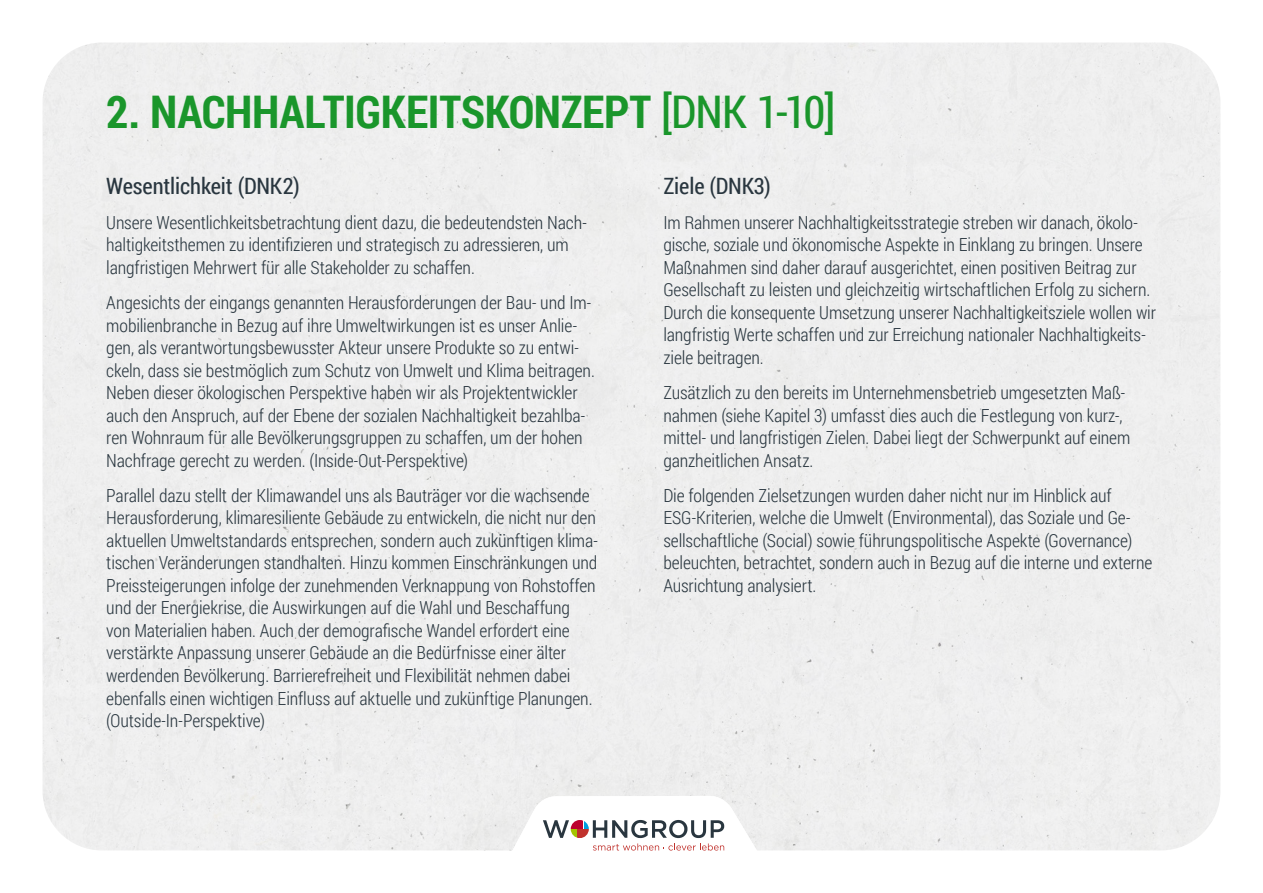
<style>
.page{position:relative;width:1263px;height:893px;background:#fff}
.page>*{position:absolute;margin:0;border:0;box-sizing:border-box;transform-origin:0 0}
.t1{font:700 45px "Roboto Condensed";letter-spacing:-.01em;color:#1a962b}
.t2{font:22.5px "Roboto Condensed";letter-spacing:-.005em;color:#29363f}
.t3{font:300 18px/22.5px "Roboto Condensed";letter-spacing:-.005em;color:#29363f}
.s1{font-weight:400}
</style>
<div class="page">
<div style="left:43px;top:43px;width:1177px;height:807px;background:#efefee"></div>
<svg style="left:459px;top:796px;width:357px;height:55px"></svg>
<div style="left:571px;top:820px;width:12px;height:8px;background:#bc012f"></div>
<svg style="left:584px;top:820px;width:5px;height:8px"></svg>
<svg style="left:571px;top:829px;width:5px;height:9px"></svg>
<div style="left:577px;top:829px;width:12px;height:9px;background:#c0322d"></div>
<h1 class="t1" style="left:106px;top:80px;width:731px">2. NACHHALTIGKEITSKONZEPT <span class="s1">[DNK 1-10]</span></h1>
<p class="t2" style="left:106px;top:170px;width:195px">Wesentlichkeit (DNK2)</p>
<p class="t3" style="left:106px;top:211px;width:482px">Unsere Wesentlichkeitsbetrachtung dient dazu, die bedeutendsten Nach&shy;haltigkeitsthemen zu identifizieren und strategisch zu adressieren, um langfristigen Mehrwert für alle Stakeholder zu schaffen.</p>
<p class="t3" style="left:106px;top:291px;width:490px">Angesichts der eingangs genannten Herausforderungen der Bau- und Im&shy;mobilienbranche in Bezug auf ihre Umweltwirkungen ist es unser Anlie&shy;gen, als verantwortungsbewusster Akteur unsere Produkte so zu entwi&shy;ckeln, dass sie bestmöglich zum Schutz von Umwelt und Klima beitragen.<br>Neben dieser ökologischen Perspektive haben wir als Projektentwickler auch den Anspruch, auf der Ebene der sozialen Nachhaltigkeit bezahlba&shy;ren Wohnraum für alle Bevölkerungsgruppen zu schaffen, um der hohen Nachfrage gerecht zu werden. (Inside-Out-Perspektive)</p>
<p class="t3" style="left:106px;top:484px;width:493px">Parallel dazu stellt der Klimawandel uns als Bauträger vor die wachsende Herausforderung, klimaresiliente Gebäude zu entwickeln, die nicht nur den aktuellen Umweltstandards entsprechen, sondern auch zukünftigen klima&shy;tischen Veränderungen standhalten. Hinzu kommen Einschränkungen und Preissteigerungen infolge der zunehmenden Verknappung von Rohstoffen und der Energiekrise, die Auswirkungen auf die Wahl und Beschaffung von Materialien haben. Auch der demografische Wandel erfordert eine verstärkte Anpassung unserer Gebäude an die Bedürfnisse einer älter werdenden Bevölkerung. Barrierefreiheit und Flexibilität nehmen dabei ebenfalls einen wichtigen Einfluss auf aktuelle und zukünftige Planungen. (Outside-In-Perspektive)</p>
<p class="t2" style="left:663px;top:170px;width:109px">Ziele (DNK3)</p>
<p class="t3" style="left:663px;top:211px;width:494px">Im Rahmen unserer Nachhaltigkeitsstrategie streben wir danach, ökolo&shy;gische, soziale und ökonomische Aspekte in Einklang zu bringen. Unsere Maßnahmen sind daher darauf ausgerichtet, einen positiven Beitrag zur Gesellschaft zu leisten und gleichzeitig wirtschaftlichen Erfolg zu sichern.<br>Durch die konsequente Umsetzung unserer Nachhaltigkeitsziele wollen wir langfristig Werte schaffen und zur Erreichung nationaler Nachhaltigkeits&shy;ziele beitragen.</p>
<p class="t3" style="left:663px;top:381px;width:468px">Zusätzlich zu den bereits im Unternehmensbetrieb umgesetzten Maß&shy;nahmen (siehe Kapitel 3) umfasst dies auch die Festlegung von kurz-, mittel- und langfristigen Zielen. Dabei liegt der Schwerpunkt auf einem ganzheitlichen Ansatz.</p>
<p class="t3" style="left:663px;top:484px;width:491px">Die folgenden Zielsetzungen wurden daher nicht nur im Hinblick auf ESG-Kriterien, welche die Umwelt (Environmental), das Soziale und Ge&shy;sellschaftliche (Social) sowie führungspolitische Aspekte (Governance) beleuchten, betrachtet, sondern auch in Bezug auf die interne und externe Ausrichtung analysiert.</p>
</div>
